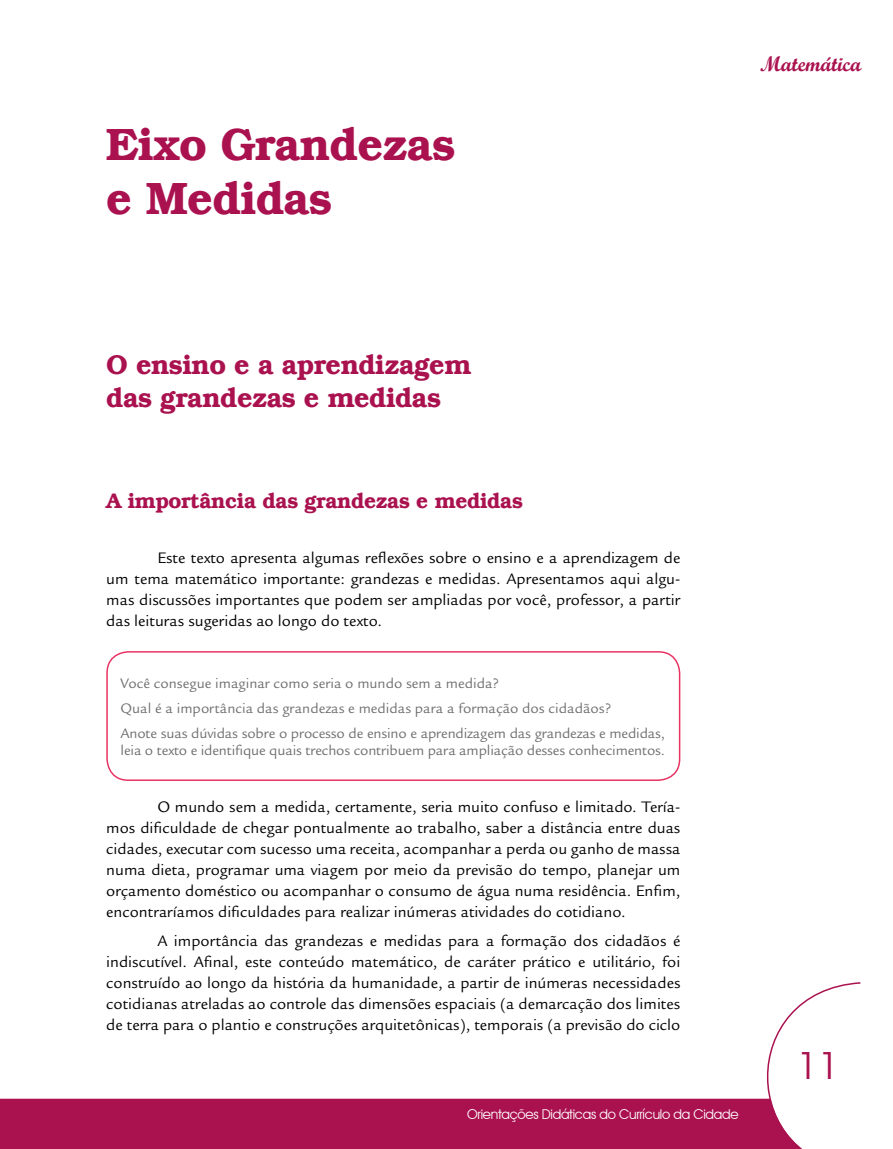
<style>
.page{position:relative;width:893px;height:1149px;background:#fff}
.page>*{position:absolute;margin:0;border:0;box-sizing:border-box;transform-origin:0 0}
.t1{font:600 45px/54px "Bookman";letter-spacing:-.02em;color:#aa114f}
.t2{font:37.5px "Avant Garde IT Cby BT";color:#aa114f}
.t3{font:600 27px/32.4px "Bookman";letter-spacing:-.02em;color:#aa114f}
.t4{font:600 21px "Bookman";letter-spacing:-.02em;color:#aa114f}
.t5{font:21px "Script MT Bold";color:#aa114f}
.t6{font:16.5px/21px "Legacy Sans Std";color:#000;text-align:justify}
.t7{font:15px/25px "Legacy Sans Std";letter-spacing:-.01em;color:#706f6f}
.t8{font:13.5px "Avant Garde IT Cby BT";letter-spacing:-.02em;color:#fff}
</style>
<div class="page">
<div style="left:0;top:1098px;width:736px;height:50px;background:#aa114f"></div>
<svg style="left:736px;top:982px;width:125px;height:166px"></svg>
<div style="left:106px;top:651px;width:574px;height:129px;border:2px solid #e83363;border-radius:21px"></div>
<h1 class="t1" style="left:106px;top:117px;width:351px">Eixo Grandezas e Medidas</h1>
<p class="t5" style="left:760px;top:51px;width:103px">Matemática</p>
<h3 class="t3" style="left:106px;top:348px;width:367px">O ensino e a aprendizagem das grandezas e medidas</h3>
<p class="t4" style="left:106px;top:488px;width:418px">A importância das grandezas e medidas</p>
<p class="t6" style="left:106px;top:547px;width:576px;text-indent:51px">Este texto apresenta algumas reflexões sobre o ensino e a aprendizagem de um tema matemático importante: grandezas e medidas. Apresentamos aqui algu&shy;mas discussões importantes que podem ser ampliadas por você, professor, a partir das leituras sugeridas ao longo do texto.</p>
<p class="t7" style="left:121px;top:670px;width:546px">Você consegue imaginar como seria o mundo sem a medida?<br>Qual é a importância das grandezas e medidas para a formação dos cidadãos?<br>Anote suas dúvidas sobre o processo de ensino e aprendizagem das grandezas e medidas,</p>
<p class="t7" style="left:121px;top:737px;width:546px">leia o texto e identifique quais trechos contribuem para ampliação desses conhecimentos.</p>
<p class="t6" style="left:106px;top:795px;width:576px;text-indent:51px">O mundo sem a medida, certamente, seria muito confuso e limitado. Tería&shy;mos dificuldade de chegar pontualmente ao trabalho, saber a distância entre duas cidades, executar com sucesso uma receita, acompanhar a perda ou ganho de massa numa dieta, programar uma viagem por meio da previsão do tempo, planejar um orçamento doméstico ou acompanhar o consumo de água numa residência. Enfim, encontraríamos dificuldades para realizar inúmeras atividades do cotidiano.</p>
<p class="t6" style="left:106px;top:930px;width:576px;text-indent:51px">A importância das grandezas e medidas para a formação dos cidadãos é indiscutível. Afinal, este conteúdo matemático, de caráter prático e utilitário, foi construído ao longo da história da humanidade, a partir de inúmeras necessidades cotidianas atreladas ao controle das dimensões espaciais (a demarcação dos limites de terra para o plantio e construções arquitetônicas), temporais (a previsão do ciclo</p>
<p class="t8" style="left:467px;top:1105px;width:273px">Orientações Didáticas do Currículo da Cidade</p>
<h2 class="t2" style="left:797px;top:1042px;width:44px">11</h2>
</div>
